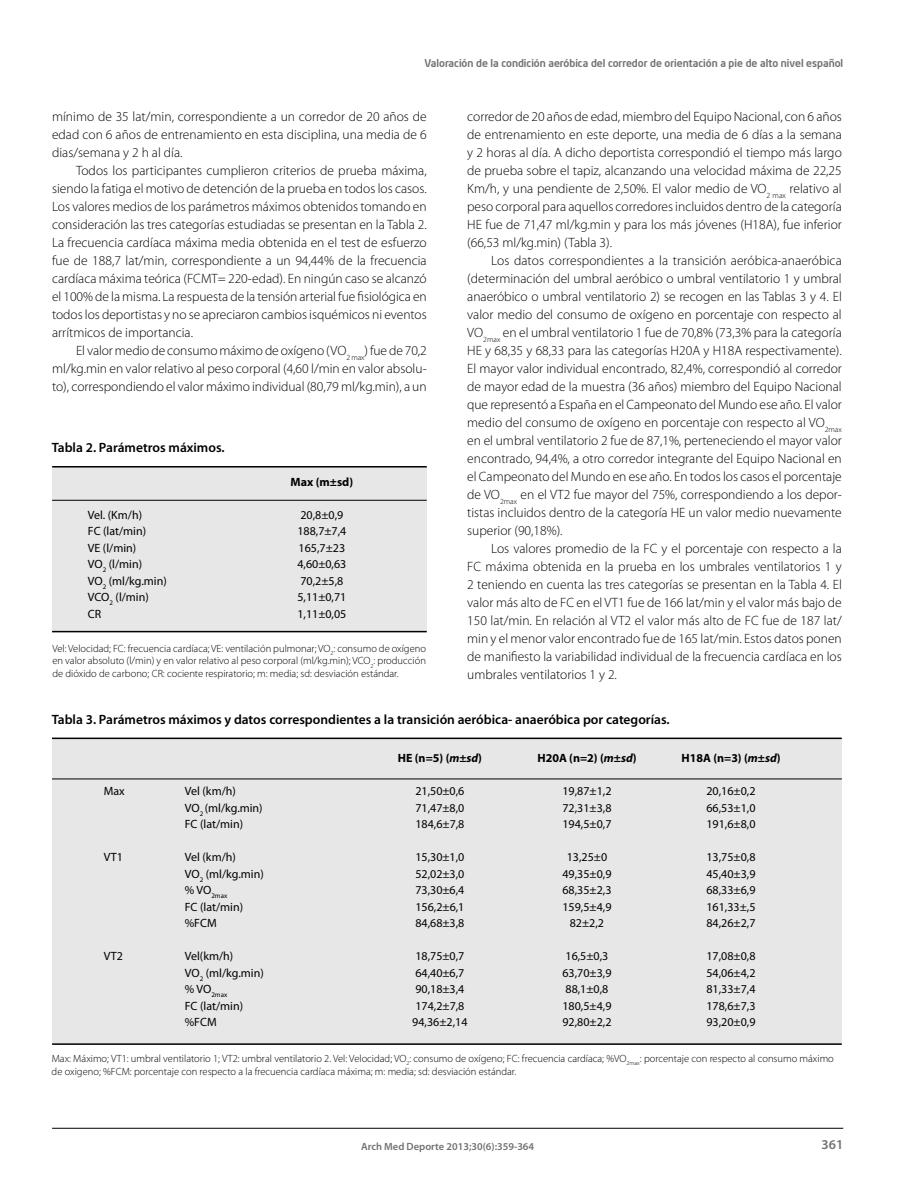
<style>
.page{position:relative;width:897px;height:1192px;background:#fff}
.page>*{position:absolute;margin:0;border:0;box-sizing:border-box;transform-origin:0 0}
.t1{font:300 13.5px/18px "Myriad Pro";color:#000;text-align:justify}
.t2{font:600 13.5px "Myriad Pro";color:#000}
.t3{font:600 13.5px "Myriad Pro";color:#717171}
.t4{font:12px "Myriad Pro";color:#000}
.t5{font:700 12px "Myriad Pro";color:#000}
.t6{font:300 10.5px/12.6px "Myriad Pro";color:#000;text-align:justify}
.t7{font:500 10.5px "Neo Sans Intel";color:#717171}
.t8{font:600 10.5px "Myriad Pro";color:#717171}
.t9{font:6.9px "Myriad Pro";color:#000}
.s1{font-style:italic}
</style>
<div class="page">
<hr style="left:52px;top:1127px;width:791px;height:1px;background:#000">
<div style="left:52px;top:738px;width:789px;height:306px;background:#e7e7e7"></div>
<div style="left:52px;top:466px;width:375px;height:166px;background:#e7e7e7"></div>
<hr style="left:52px;top:466px;width:375px;height:1px;background:#000">
<hr style="left:52px;top:631px;width:375px;height:1px;background:#000">
<hr style="left:52px;top:500px;width:375px;height:1px;background:#000">
<hr style="left:52px;top:737px;width:789px;height:2px;background:#000">
<hr style="left:52px;top:1043px;width:789px;height:1px;background:#000">
<hr style="left:52px;top:778px;width:790px;height:1px;background:#000">
<p class="t7" style="left:424px;top:56px;width:420px">Valoración de la condición aeróbica del corredor de orientación a pie de alto nivel español</p>
<p class="t1" style="left:52px;top:109px;width:376px">mínimo de 35 lat/min, correspondiente a un corredor de 20 años de edad con 6 años de entrenamiento en esta disciplina, una media de 6 dias/semana y 2 h al día.</p>
<p class="t1" style="left:52px;top:163px;width:376px;text-indent:24px">Todos los participantes cumplieron criterios de prueba máxima, siendo la fatiga el motivo de detención de la prueba en todos los casos.<br>Los valores medios de los parámetros máximos obtenidos tomando en consideración las tres categorías estudiadas se presentan en la Tabla 2.<br>La frecuencia cardíaca máxima media obtenida en el test de esfuerzo fue de 188,7 lat/min, correspondiente a un 94,44% de la frecuencia cardíaca máxima teórica (FCMT= 220-edad). En ningún caso se alcanzó el 100% de la misma. La respuesta de la tensión arterial fue fisiológica en todos los deportistas y no se apreciaron cambios isquémicos ni eventos arrítmicos de importancia.</p>
<p class="t1" style="left:52px;top:343px;width:376px;text-indent:24px">El valor medio de consumo máximo de oxígeno (VO<sub>2</sub> <sub>max</sub>) fue de 70,2 ml/kg.min en valor relativo al peso corporal (4,60 l/min en valor absolu&shy;to), correspondiendo el valor máximo individual (80,79 ml/kg.min), a un</p>
<p class="t2" style="left:52px;top:442px;width:175px">Tabla 2. Parámetros máximos.</p>
<p class="t5" style="left:291px;top:477px;width:64px">Max (m±sd)</p>
<p class="t4" style="left:88px;top:510px;width:56px">Vel. (Km/h)</p>
<p class="t4" style="left:300px;top:510px;width:44px">20,8±0,9</p>
<p class="t4" style="left:88px;top:526px;width:60px">FC (lat/min)</p>
<p class="t4" style="left:297px;top:526px;width:51px">188,7±7,4</p>
<p class="t4" style="left:88px;top:543px;width:50px">VE (l/min)</p>
<p class="t4" style="left:299px;top:543px;width:48px">165,7±23</p>
<p class="t4" style="left:88px;top:559px;width:56px">VO<sub>2</sub> (l/min)</p>
<p class="t4" style="left:297px;top:559px;width:51px">4,60±0,63</p>
<p class="t4" style="left:88px;top:576px;width:80px">VO<sub>2</sub> (ml/kg.min)</p>
<p class="t4" style="left:300px;top:576px;width:44px">70,2±5,8</p>
<p class="t4" style="left:88px;top:592px;width:63px">VCO<sub>2</sub> (l/min)</p>
<p class="t4" style="left:297px;top:592px;width:51px">5,11±0,71</p>
<p class="t4" style="left:88px;top:609px;width:15px">CR</p>
<p class="t4" style="left:297px;top:609px;width:51px">1,11±0,05</p>
<p class="t6" style="left:52px;top:642px;width:375px">Vel: Velocidad; FC: frecuencia cardíaca; VE: ventilación pulmonar; VO<sub>2</sub>: consumo de oxígeno en valor absoluto (l/min) y en valor relativo al peso corporal (ml/kg.min); VCO<sub>2</sub>: producción de dióxido de carbono; CR: cociente respiratorio; m: media; sd: desviación estándar.</p>
<p class="t1" style="left:467px;top:109px;width:376px">corredor de 20 años de edad, miembro del Equipo Nacional, con 6 años de entrenamiento en este deporte, una media de 6 días a la semana y 2 horas al día. A dicho deportista correspondió el tiempo más largo de prueba sobre el tapiz, alcanzando una velocidad máxima de 22,25<br>Km/h, y una pendiente de 2,50%. El valor medio de VO<sub>2</sub> <sub>max</sub> relativo al peso corporal para aquellos corredores incluidos dentro de la categoría HE fue de 71,47 ml/kg.min y para los más jóvenes (H18A), fue inferior (66,53 ml/kg.min) (Tabla 3).</p>
<p class="t1" style="left:467px;top:253px;width:376px;text-indent:24px">Los datos correspondientes a la transición aeróbica-anaeróbica (determinación del umbral aeróbico o umbral ventilatorio 1 y umbral anaeróbico o umbral ventilatorio 2) se recogen en las Tablas 3 y 4. El valor medio del consumo de oxígeno en porcentaje con respecto al VO<sub>2max</sub> en el umbral ventilatorio 1 fue de 70,8% (73,3% para la categoría HE y 68,35 y 68,33 para las categorías H20A y H18A respectivamente).<br>El mayor valor individual encontrado, 82,4%, correspondió al corredor de mayor edad de la muestra (36 años) miembro del Equipo Nacional que representó a España en el Campeonato del Mundo ese año. El valor medio del consumo de oxígeno en porcentaje con respecto al VO<sub>2max </sub>en el umbral ventilatorio 2 fue de 87,1%, perteneciendo el mayor valor encontrado, 94,4%, a otro corredor integrante del Equipo Nacional en el Campeonato del Mundo en ese año. En todos los casos el porcentaje de VO<sub>2max</sub> en el VT2 fue mayor del 75%, correspondiendo a los depor&shy;tistas incluidos dentro de la categoría HE un valor medio nuevamente superior (90,18%).</p>
<p class="t1" style="left:467px;top:541px;width:376px;text-indent:24px">Los valores promedio de la FC y el porcentaje con respecto a la FC máxima obtenida en la prueba en los umbrales ventilatorios 1 y 2 teniendo en cuenta las tres categorías se presentan en la Tabla 4. El valor más alto de FC en el VT1 fue de 166 lat/min y el valor más bajo de 150 lat/min. En relación al VT2 el valor más alto de FC fue de 187 lat/ min y el menor valor encontrado fue de 165 lat/min. Estos datos ponen de manifiesto la variabilidad individual de la frecuencia cardíaca en los umbrales ventilatorios 1 y 2.</p>
<p class="t2" style="left:52px;top:714px;width:619px">Tabla 3. Parámetros máximos y datos correspondientes a la transición aeróbica- anaeróbica por categorías.</p>
<p class="t5" style="left:398px;top:753px;width:86px">HE (n=5) (<span class="s1">m</span>±<span class="s1">sd</span>)</p>
<p class="t5" style="left:537px;top:753px;width:101px">H20A (n=2) (<span class="s1">m</span>±<span class="s1">sd</span>)</p>
<p class="t5" style="left:681px;top:753px;width:101px">H18A (n=3) (<span class="s1">m</span>±<span class="s1">sd</span>)</p>
<p class="t4" style="left:104px;top:786px;width:23px">Max</p>
<p class="t4" style="left:185px;top:786px;width:53px">Vel (km/h)</p>
<p class="t4" style="left:415px;top:786px;width:51px">21,50±0,6</p>
<p class="t4" style="left:562px;top:786px;width:51px">19,87±1,2</p>
<p class="t4" style="left:706px;top:786px;width:51px">20,16±0,2</p>
<p class="t4" style="left:185px;top:803px;width:79px">VO<sub>2</sub> (ml/kg.min)</p>
<p class="t4" style="left:415px;top:803px;width:51px">71,47±8,0</p>
<p class="t4" style="left:562px;top:803px;width:51px">72,31±3,8</p>
<p class="t4" style="left:706px;top:803px;width:51px">66,53±1,0</p>
<p class="t4" style="left:185px;top:819px;width:60px">FC (lat/min)</p>
<p class="t4" style="left:415px;top:819px;width:51px">184,6±7,8</p>
<p class="t4" style="left:562px;top:819px;width:51px">194,5±0,7</p>
<p class="t4" style="left:706px;top:819px;width:51px">191,6±8,0</p>
<p class="t4" style="left:104px;top:852px;width:21px">VT1</p>
<p class="t4" style="left:185px;top:852px;width:53px">Vel (km/h)</p>
<p class="t4" style="left:415px;top:852px;width:51px">15,30±1,0</p>
<p class="t4" style="left:567px;top:852px;width:42px">13,25±0</p>
<p class="t4" style="left:706px;top:852px;width:51px">13,75±0,8</p>
<p class="t4" style="left:185px;top:869px;width:80px">VO<sub>2</sub> (ml/kg.min)</p>
<p class="t4" style="left:415px;top:869px;width:51px">52,02±3,0</p>
<p class="t4" style="left:562px;top:869px;width:51px">49,35±0,9</p>
<p class="t4" style="left:706px;top:869px;width:51px">45,40±3,9</p>
<p class="t9" style="left:185px;top:893px;width:44px"><sup>%</sup> <sup>VO</sup>2max</p>
<p class="t4" style="left:415px;top:885px;width:51px">73,30±6,4</p>
<p class="t4" style="left:562px;top:885px;width:51px">68,35±2,3</p>
<p class="t4" style="left:706px;top:885px;width:51px">68,33±6,9</p>
<p class="t4" style="left:185px;top:902px;width:60px">FC (lat/min)</p>
<p class="t4" style="left:415px;top:902px;width:51px">156,2±6,1</p>
<p class="t4" style="left:562px;top:902px;width:51px">159,5±4,9</p>
<p class="t4" style="left:706px;top:902px;width:51px">161,33±,5</p>
<p class="t4" style="left:185px;top:918px;width:33px">%FCM</p>
<p class="t4" style="left:415px;top:918px;width:51px">84,68±3,8</p>
<p class="t4" style="left:570px;top:918px;width:36px">82±2,2</p>
<p class="t4" style="left:706px;top:918px;width:51px">84,26±2,7</p>
<p class="t4" style="left:104px;top:951px;width:21px">VT2</p>
<p class="t4" style="left:185px;top:951px;width:50px">Vel(km/h)</p>
<p class="t4" style="left:415px;top:951px;width:51px">18,75±0,7</p>
<p class="t4" style="left:565px;top:951px;width:44px">16,5±0,3</p>
<p class="t4" style="left:706px;top:951px;width:51px">17,08±0,8</p>
<p class="t4" style="left:185px;top:968px;width:80px">VO<sub>2</sub> (ml/kg.min)</p>
<p class="t4" style="left:415px;top:968px;width:51px">64,40±6,7</p>
<p class="t4" style="left:562px;top:968px;width:51px">63,70±3,9</p>
<p class="t4" style="left:706px;top:968px;width:51px">54,06±4,2</p>
<p class="t9" style="left:185px;top:992px;width:44px"><sup>%</sup> <sup>VO</sup>2max</p>
<p class="t4" style="left:415px;top:984px;width:51px">90,18±3,4</p>
<p class="t4" style="left:565px;top:984px;width:44px">88,1±0,8</p>
<p class="t4" style="left:706px;top:984px;width:51px">81,33±7,4</p>
<p class="t4" style="left:185px;top:1001px;width:60px">FC (lat/min)</p>
<p class="t4" style="left:415px;top:1001px;width:51px">174,2±7,8</p>
<p class="t4" style="left:562px;top:1001px;width:51px">180,5±4,9</p>
<p class="t4" style="left:706px;top:1001px;width:51px">178,6±7,3</p>
<p class="t4" style="left:185px;top:1017px;width:33px">%FCM</p>
<p class="t4" style="left:412px;top:1017px;width:57px">94,36±2,14</p>
<p class="t4" style="left:562px;top:1017px;width:51px">92,80±2,2</p>
<p class="t4" style="left:706px;top:1017px;width:51px">93,20±0,9</p>
<p class="t6" style="left:52px;top:1052px;width:783px">Max: Máximo; VT1: umbral ventilatorio 1; VT2: umbral ventilatorio 2. Vel: Velocidad; VO<sub>2</sub>: consumo de oxígeno; FC: frecuencia cardíaca; %VO<sub>2max</sub>: porcentaje con respecto al consumo máximo de oxigeno; %FCM: porcentaje con respecto a la frecuencia cardíaca máxima; m: media; sd: desviación estándar.</p>
<p class="t8" style="left:361px;top:1141px;width:175px">Arch Med Deporte 2013;30(6):359-364</p>
<p class="t3" style="left:821px;top:1139px;width:23px">361</p>
</div>
